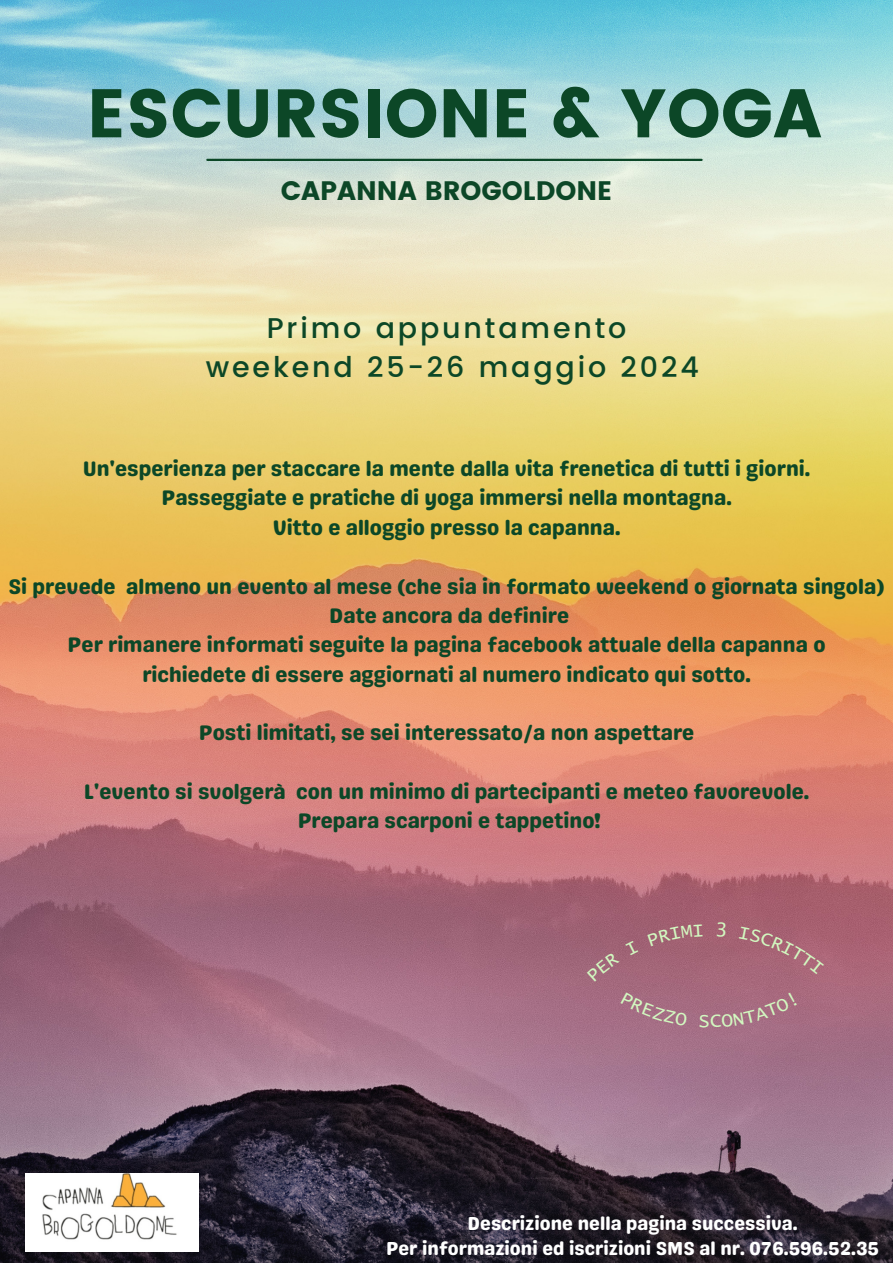
<style>
.page{position:relative;width:893px;height:1263px;background:#fff}
.page>*{position:absolute;margin:0;border:0;box-sizing:border-box;transform-origin:0 0}
.t1{font:68.4px "Poppins";color:#0c4727}
.t2{font:500 28.5px/39.4px "Poppins";letter-spacing:.1em;color:#0c4727;text-align:center}
.t3{font:26.7px "Poppins";color:#0c4727}
.t4{font:21.08px/29.3px "Genty Sans";color:#0c4727;text-align:center}
.t5{font:18.75px "Genty Sans";color:#fff}
</style>
<div class="page">
<img style="left:0;top:0;width:893px;height:1263px">
<hr style="left:207px;top:159px;width:494px;height:2px;background:#0c4727">
<img style="left:25px;top:1174px;width:173px;height:78px">
<div style="left:620px;top:993px;width:67px;height:33px;background:#a56c83"></div>
<div style="left:699px;top:992px;width:98px;height:35px;background:#a66c81"></div>
<div style="left:587px;top:941px;width:51px;height:40px;background:#a16578"></div>
<svg style="left:647px;top:924px;width:56px;height:22px"></svg>
<svg style="left:717px;top:921px;width:9px;height:16px"></svg>
<div style="left:739px;top:926px;width:85px;height:48px;background:#a86476"></div>
<h5 class="t1" style="left:87px;top:74px;width:736px">ESCURSIONE &amp; YOGA</h5>
<h4 class="t3" style="left:281px;top:175px;width:333px">CAPANNA BROGOLDONE</h4>
<h5 class="t2" style="left:206px;top:308px;width:494px">Primo appuntamento weekend 25-26 maggio 2024</h5>
<h1 class="t4" style="left:83px;top:454px;width:729px">Un'esperienza per staccare la mente dalla vita frenetica di tutti i giorni.<br>Passeggiate e pratiche di yoga immersi nella montagna.<br>Vitto e alloggio presso la capanna.</h1>
<h2 class="t4" style="left:9px;top:571px;width:877px">Si prevede almeno un evento al mese (che sia in formato weekend o giornata singola)<br>Date ancora da definire<br>Per rimanere informati seguite la pagina facebook attuale della capanna o<br>richiedete di essere aggiornati al numero indicato qui sotto.</h2>
<h3 class="t4" style="left:199px;top:718px;width:497px">Posti limitati, se sei interessato/a non aspettare</h3>
<h5 class="t4" style="left:84px;top:777px;width:727px">L'evento si svolgerà con un minimo di partecipanti e meteo favorevole.<br>Prepara scarponi e tappetino!</h5>
<h4 class="t5" style="left:467px;top:1212px;width:332px">Descrizione nella pagina successiva.</h4>
<p class="t5" style="left:386px;top:1237px;width:494px">Per informazioni ed iscrizioni SMS al nr. 076.596.52.35</p>
</div>
